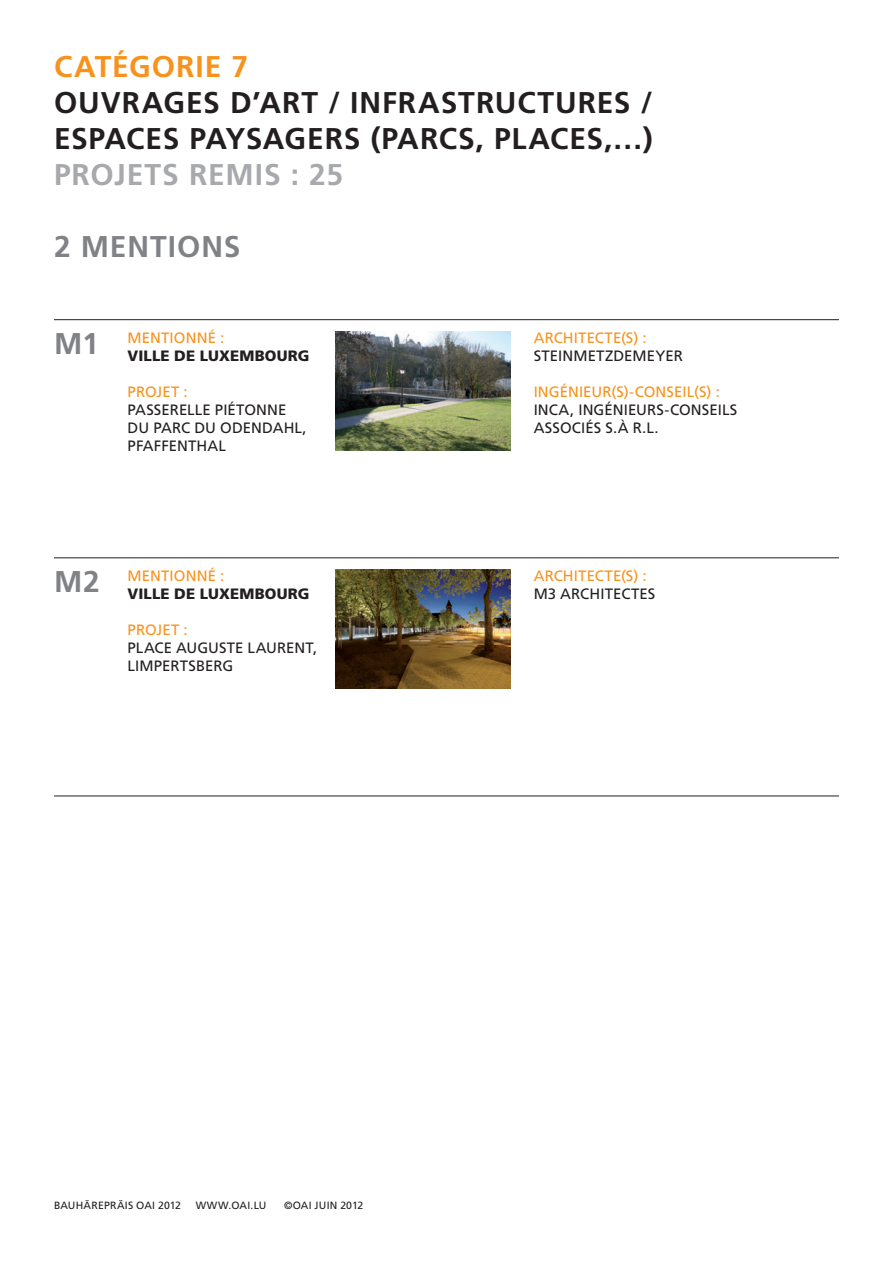
<style>
.page{position:relative;width:893px;height:1263px;background:#fff}
.page>*{position:absolute;margin:0;border:0;box-sizing:border-box;transform-origin:0 0}
.t1{font:700 30px/36px "Frutiger LT Std";letter-spacing:.03em;color:#231f20}
.t2{font:700 30px "Frutiger LT Std";letter-spacing:.03em;color:#a8a9ad}
.t3{font:700 30px "Frutiger LT Std";letter-spacing:.03em;color:#808285}
.t4{font:700 30px "Frutiger LT Std";letter-spacing:.03em;color:#f7931d}
.t5{font:15px/18px "Frutiger LT Std";letter-spacing:.005em;color:#231f20}
.t6{font:15px "Frutiger LT Std";letter-spacing:.005em;color:#f7931d}
.t7{font:900 15px "Frutiger LT Std";letter-spacing:.01em;color:#231f20}
.t8{font:10.5px "Frutiger LT Std";letter-spacing:.02em;color:#231f20}
</style>
<div class="page">
<hr style="left:54px;top:319px;width:785px;height:1px;background:#231f20">
<hr style="left:54px;top:558px;width:785px;height:1px;background:#231f20">
<hr style="left:54px;top:796px;width:785px;height:1px;background:#231f20">
<img style="left:336px;top:332px;width:174px;height:119px">
<img style="left:336px;top:570px;width:174px;height:119px">
<h1 class="t4" style="left:54px;top:48px;width:196px">CATÉGORIE 7</h1>
<h1 class="t1" style="left:54px;top:84px;width:600px">OUVRAGES D’ART / INFRASTRUCTURES /<br>ESPACES PAYSAGERS (PARCS, PLACES,…)</h1>
<h1 class="t2" style="left:54px;top:156px;width:291px">PROJETS REMIS : 25</h1>
<h1 class="t3" style="left:54px;top:228px;width:188px">2 MENTIONS</h1>
<h1 class="t3" style="left:54px;top:326px;width:46px">M1</h1>
<p class="t6" style="left:128px;top:329px;width:98px">MENTIONNÉ :</p>
<p class="t7" style="left:128px;top:347px;width:183px">VILLE DE LUXEMBOURG</p>
<p class="t6" style="left:128px;top:383px;width:62px">PROJET :</p>
<p class="t5" style="left:128px;top:401px;width:181px">PASSERELLE PIÉTONNE<br>DU PARC DU ODENDAHL,<br>PFAFFENTHAL</p>
<p class="t6" style="left:534px;top:329px;width:115px">ARCHITECTE(S) :</p>
<p class="t5" style="left:534px;top:347px;width:151px">STEINMETZDEMEYER</p>
<p class="t6" style="left:534px;top:383px;width:188px">INGÉNIEUR(S)-CONSEIL(S) :</p>
<p class="t5" style="left:534px;top:401px;width:205px">INCA, INGÉNIEURS-CONSEILS<br>ASSOCIÉS S.À R.L.</p>
<h1 class="t3" style="left:54px;top:564px;width:47px">M2</h1>
<p class="t6" style="left:128px;top:567px;width:98px">MENTIONNÉ :</p>
<p class="t7" style="left:128px;top:585px;width:183px">VILLE DE LUXEMBOURG</p>
<p class="t6" style="left:128px;top:621px;width:62px">PROJET :</p>
<p class="t5" style="left:128px;top:639px;width:191px">PLACE AUGUSTE LAURENT,<br>LIMPERTSBERG</p>
<p class="t6" style="left:534px;top:567px;width:115px">ARCHITECTE(S) :</p>
<p class="t5" style="left:534px;top:585px;width:123px">M3 ARCHITECTES</p>
<p class="t8" style="left:54px;top:1199px;width:129px">BAUHÄREPRÄIS OAI 2012</p>
<p class="t8" style="left:196px;top:1199px;width:72px">WWW.OAI.LU</p>
<p class="t8" style="left:284px;top:1199px;width:81px">©OAI JUIN 2012</p>
</div>
